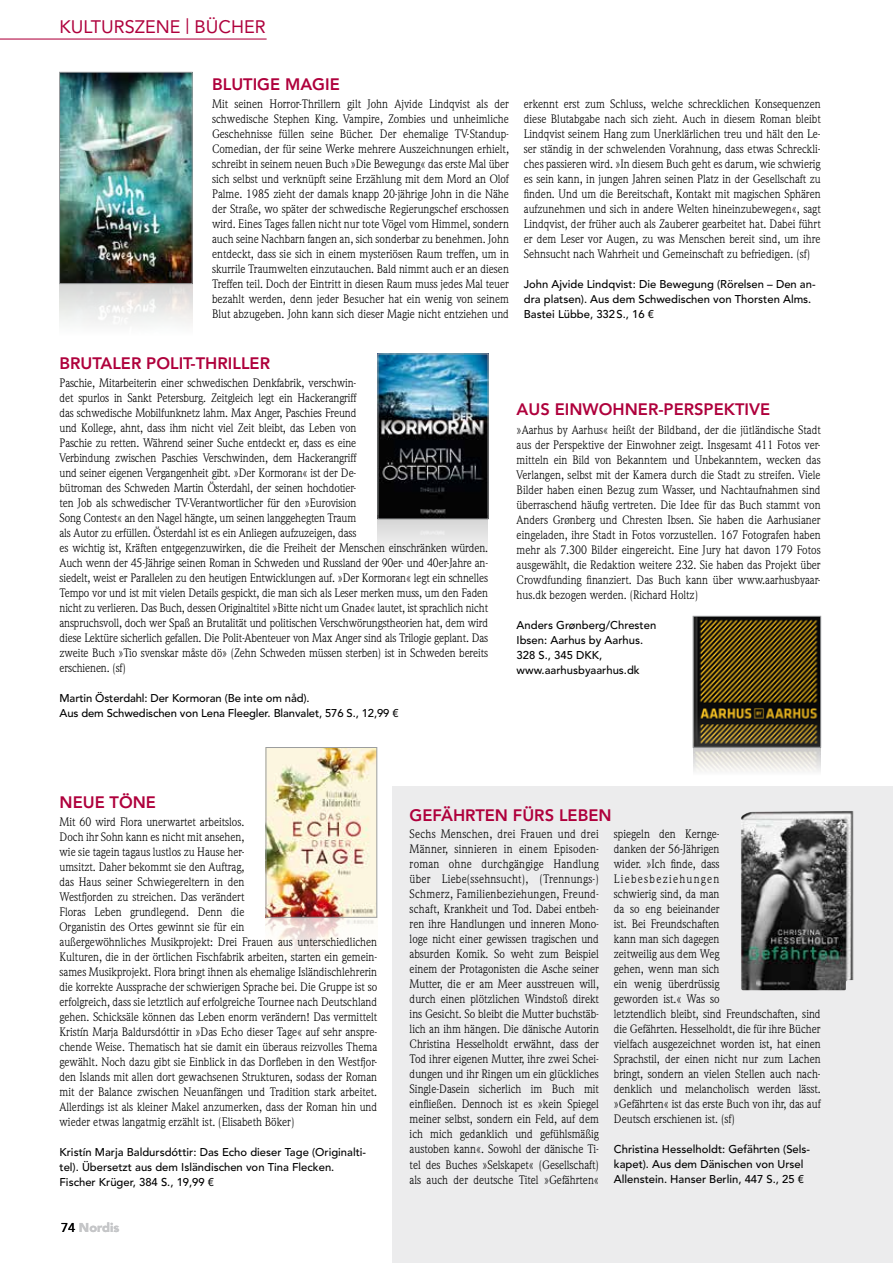
<style>
.page{position:relative;width:893px;height:1263px;background:#fff}
.page>*{position:absolute;margin:0;border:0;box-sizing:border-box;transform-origin:0 0}
.t1{font:18px "Avenir LT Std";color:#af003c}
.t2{font:800 16.5px "Avenir LT Std";color:#af003c}
.t3{font:900 12.75px "Avenir LT Std";color:#c5c6c8}
.t4{font:12px/15px "Weidemann Std";color:#000;text-align:justify;scale:.95 1}
.t5{font:500 11.25px/15px "Avenir LT Std";color:#000}
.s1{font-size:15.6px}
.s2{font-weight:500;color:#000}
</style>
<div class="page">
<img style="left:266px;top:917px;width:111px;height:38px">
<img style="left:693px;top:747px;width:127px;height:25px">
<img style="left:60px;top:284px;width:132px;height:40px">
<div style="left:392px;top:786px;width:501px;height:477px;background:#ececed"></div>
<img style="left:61px;top:74px;width:129px;height:208px">
<div style="left:59px;top:72px;width:133px;height:212px;border:1px solid #9b9d9f"></div>
<hr style="left:0;top:39px;width:267px;height:1px;background:#af003c">
<img style="left:695px;top:618px;width:124px;height:127px">
<div style="left:693px;top:616px;width:128px;height:131px;border:1px solid #9b9d9f"></div>
<img style="left:741px;top:811px;width:112px;height:179px">
<img style="left:268px;top:749px;width:107px;height:166px">
<div style="left:266px;top:747px;width:111px;height:170px;border:1px solid #9b9d9f"></div>
<img style="left:380px;top:356px;width:106px;height:159px">
<svg style="left:378px;top:515px;width:110px;height:11px"></svg>
<h1 class="t1" style="left:60px;top:16px;width:208px">KULTURSZENE <span class="s1">|</span> BÜCHER</h1>
<h2 class="t2" style="left:212px;top:75px;width:129px">BLUTIGE MAGIE</h2>
<p class="t4" style="left:212px;top:96px;width:314px">Mit seinen Horror-Thrillern gilt John Ajvide Lindqvist als der schwedische Stephen King. Vampire, Zombies und unheimliche Geschehnisse füllen seine Bücher. Der ehemalige TV-Standup-Comedian, der für seine Werke mehrere Auszeichnungen erhielt, schreibt in seinem neuen Buch »Die Bewegung« das erste Mal über sich selbst und verknüpft seine Erzählung mit dem Mord an Olof Palme. 1985 zieht der damals knapp 20-jährige John in die Nähe der Straße, wo später der schwedische Regierungschef erschossen wird. Eines Tages fallen nicht nur tote Vögel vom Himmel, sondern auch seine Nachbarn fangen an, sich sonderbar zu benehmen. John entdeckt, dass sie sich in einem mysteriösen Raum treffen, um in skurrile Traumwelten einzutauchen. Bald nimmt auch er an diesen Treffen teil. Doch der Eintritt in diesen Raum muss jedes Mal teuer bezahlt werden, denn jeder Besucher hat ein wenig von seinem Blut abzugeben. John kann sich dieser Magie nicht entziehen und</p>
<p class="t4" style="left:524px;top:96px;width:314px">erkennt erst zum Schluss, welche schrecklichen Konsequenzen diese Blutabgabe nach sich zieht. Auch in diesem Roman bleibt Lindqvist seinem Hang zum Unerklärlichen treu und hält den Le&shy;ser ständig in der schwelenden Vorahnung, dass etwas Schreckli&shy;ches passieren wird. »In diesem Buch geht es darum, wie schwierig es sein kann, in jungen Jahren seinen Platz in der Gesellschaft zu finden. Und um die Bereitschaft, Kontakt mit magischen Sphären aufzunehmen und sich in andere Welten hineinzubewegen«, sagt Lindqvist, der früher auch als Zauberer gearbeitet hat. Dabei führt er dem Leser vor Augen, zu was Menschen bereit sind, um ihre Sehnsucht nach Wahrheit und Gemeinschaft zu befriedigen. (sf)</p>
<p class="t5" style="left:524px;top:277px;width:293px">John Ajvide Lindqvist: Die Bewegung (Rörelsen – Den an&shy;dra platsen). Aus dem Schwedischen von Thorsten Alms.<br>Bastei Lübbe, 332S., 16 €</p>
<h2 class="t2" style="left:60px;top:353px;width:212px">BRUTALER POLIT-THRILLER</h2>
<p class="t4" style="left:60px;top:375px;width:453px;text-align:left">Paschie, Mitarbeiterin einer schwedischen Denkfabrik, verschwin-<br>det spurlos in Sankt Petersburg. Zeitgleich legt ein Hackerangriff<br>das schwedische Mobilfunknetz lahm. Max Anger, Paschies Freund<br>und Kollege, ahnt, dass ihm nicht viel Zeit bleibt, das Leben von<br>Paschie zu retten. Während seiner Suche entdeckt er, dass es eine<br>Verbindung zwischen Paschies Verschwinden, dem Hackerangriff<br>und seiner eigenen Vergangenheit gibt. »Der Kormoran« ist der De-<br>bütroman des Schweden Martin Österdahl, der seinen hochdotier-<br>ten Job als schwedischer TV-Verantwortlicher für den »Eurovision<br>Song Contest« an den Nagel hängte, um seinen langgehegten Traum<br>als Autor zu erfüllen. Österdahl ist es ein Anliegen aufzuzeigen, dass<br>es wichtig ist, Kräften entgegenzuwirken, die die Freiheit der Menschen einschränken würden.<br>Auch wenn der 45-Jährige seinen Roman in Schweden und Russland der 90er- und 40er-Jahre an&shy;siedelt, weist er Parallelen zu den heutigen Entwicklungen auf. »Der Kormoran« legt ein schnelles Tempo vor und ist mit vielen Details gespickt, die man sich als Leser merken muss, um den Faden nicht zu verlieren. Das Buch, dessen Originaltitel »Bitte nicht um Gnade« lautet, ist sprachlich nicht anspruchsvoll, doch wer Spaß an Brutalität und politischen Verschwörungstheorien hat, dem wird diese Lektüre sicherlich gefallen. Die Polit-Abenteuer von Max Anger sind als Trilogie geplant. Das zweite Buch »Tio svenskar måste dö» (Zehn Schweden müssen sterben) ist in Schweden bereits erschienen. (sf)</p>
<p class="t5" style="left:60px;top:691px;width:341px">Martin Österdahl: Der Kormoran (Be inte om nåd).<br>Aus dem Schwedischen von Lena Fleegler. Blanvalet, 576 S., 12,99 €</p>
<h2 class="t2" style="left:517px;top:400px;width:255px">AUS EINWOHNER-PERSPEKTIVE</h2>
<p class="t4" style="left:517px;top:422px;width:322px">»Aarhus by Aarhus« heißt der Bildband, der die jütländische Stadt aus der Perspektive der Einwohner zeigt. Insgesamt 411 Fotos ver&shy;mitteln ein Bild von Bekanntem und Unbekanntem, wecken das Verlangen, selbst mit der Kamera durch die Stadt zu streifen. Viele Bilder haben einen Bezug zum Wasser, und Nachtaufnahmen sind überraschend häufig vertreten. Die Idee für das Buch stammt von Anders Grønberg und Chresten Ibsen. Sie haben die Aarhusianer eingeladen, ihre Stadt in Fotos vorzustellen. 167 Fotografen haben mehr als 7.300 Bilder eingereicht. Eine Jury hat davon 179 Fotos ausgewählt, die Redaktion weitere 232. Sie haben das Projekt über Crowdfunding finanziert. Das Buch kann über www.aarhusbyaar&shy;hus.dk bezogen werden. (Richard Holtz)</p>
<p class="t5" style="left:517px;top:618px;width:141px">Anders Grønberg/Chresten<br>Ibsen: Aarhus by Aarhus.<br>328 S., 345 DKK, www.aarhusbyaarhus.dk</p>
<h2 class="t2" style="left:60px;top:792px;width:98px">NEUE TÖNE</h2>
<p class="t4" style="left:60px;top:814px;width:336px;text-align:left">Mit 60 wird Flora unerwartet arbeitslos.<br>Doch ihr Sohn kann es nicht mit ansehen,<br>wie sie tagein tagaus lustlos zu Hause her-<br>umsitzt. Daher bekommt sie den Auftrag,<br>das Haus seiner Schwiegereltern in den<br>Westfjorden zu streichen. Das verändert<br>Floras Leben grundlegend. Denn die<br>Organistin des Ortes gewinnt sie für ein<br>außergewöhnliches Musikprojekt: Drei Frauen aus unterschiedlichen Kulturen, die in der örtlichen Fischfabrik arbeiten, starten ein gemein&shy;sames Musikprojekt. Flora bringt ihnen als ehemalige Isländischlehrerin die korrekte Aussprache der schwierigen Sprache bei. Die Gruppe ist so erfolgreich, dass sie letztlich auf erfolgreiche Tournee nach Deutschland gehen. Schicksäle können das Leben enorm verändern! Das vermittelt Kristín Marja Baldursdóttir in »Das Echo dieser Tage« auf sehr anspre&shy;chende Weise. Thematisch hat sie damit ein überaus reizvolles Thema gewählt. Noch dazu gibt sie Einblick in das Dorfleben in den Westfjor&shy;den Islands mit allen dort gewachsenen Strukturen, sodass der Roman mit der Balance zwischen Neuanfängen und Tradition stark arbeitet.<br>Allerdings ist als kleiner Makel anzumerken, dass der Roman hin und wieder etwas langatmig erzählt ist. (Elisabeth Böker)</p>
<p class="t5" style="left:60px;top:1145px;width:308px">Kristín Marja Baldursdóttir: Das Echo dieser Tage (Originalti&shy;tel). Übersetzt aus dem Isländischen von Tina Flecken.<br>Fischer Krüger, 384 S., 19,99 €</p>
<p class="t3" style="left:61px;top:1219px;width:60px"><span class="s2">74</span> Nordis</p>
<h2 class="t2" style="left:410px;top:805px;width:203px">GEFÄHRTEN FÜRS LEBEN</h2>
<p class="t4" style="left:410px;top:827px;width:201px">Sechs Menschen, drei Frauen und drei Männer, sinnieren in einem Episoden&shy;roman ohne durchgängige Handlung über Liebe(ssehnsucht), (Trennungs-)<br>Schmerz, Familienbeziehungen, Freund&shy;schaft, Krankheit und Tod. Dabei entbeh&shy;ren ihre Handlungen und inneren Mono&shy;loge nicht einer gewissen tragischen und absurden Komik. So weht zum Beispiel einem der Protagonisten die Asche seiner Mutter, die er am Meer ausstreuen will, durch einen plötzlichen Windstoß direkt ins Gesicht. So bleibt die Mutter buchstäb&shy;lich an ihm hängen. Die dänische Autorin Christina Hesselholdt erwähnt, dass der Tod ihrer eigenen Mutter, ihre zwei Schei&shy;dungen und ihr Ringen um ein glückliches Single-Dasein sicherlich im Buch mit einfließen. Dennoch ist es »kein Spiegel meiner selbst, sondern ein Feld, auf dem ich mich gedanklich und gefühlsmäßig austoben kann«. Sowohl der dänische Ti&shy;tel des Buches »Selskapet« (Gesellschaft) als auch der deutsche Titel »Gefährten«</p>
<p class="t4" style="left:614px;top:826px;width:219px;text-align:left">spiegeln den Kernge-<br>danken der 56-Jährigen<br>wider. »Ich finde, dass<br>Liebesbeziehungen<br>schwierig sind, da man<br>da so eng beieinander<br>ist. Bei Freundschaften<br>kann man sich dagegen<br>zeitweilig aus dem Weg<br>gehen, wenn man sich<br>ein wenig überdrüssig<br>geworden ist.« Was so<br>letztendlich bleibt, sind Freundschaften, sind die Gefährten. Hesselholdt, die für ihre Bücher vielfach ausgezeichnet worden ist, hat einen<br>Sprachstil, der einen nicht nur zum Lachen bringt, sondern an vielen Stellen auch nach&shy;denklich und melancholisch werden lässt. »Gefährten« ist das erste Buch von ihr, das auf<br>Deutsch erschienen ist. (sf)</p>
<p class="t5" style="left:614px;top:1142px;width:198px">Christina Hesselholdt: Gefährten (Sels&shy;kapet). Aus dem Dänischen von Ursel<br>Allenstein. Hanser Berlin, 447 S., 25 €</p>
</div>
